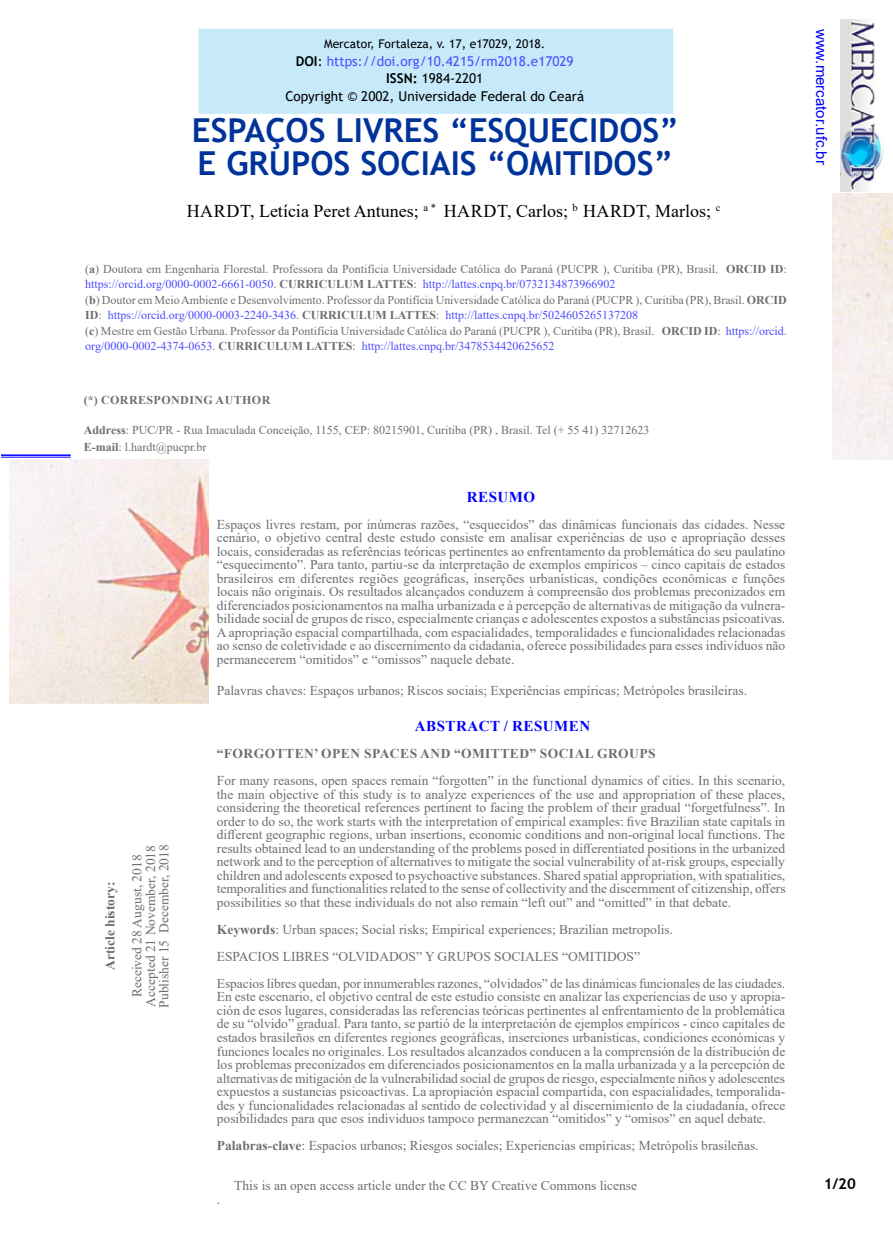
<style>
.page{position:relative;width:893px;height:1234px;background:#fff}
.page>*{position:absolute;margin:0;border:0;box-sizing:border-box;transform-origin:0 0}
.t1{font:700 33px/33px "Trebuchet MS";color:#039}
.t2{font:18px "Times New Roman";color:#000}
.t3{font:700 15px "Times New Roman";letter-spacing:.035em;color:#00f}
.t4{font:15px "Arial";color:#00f}
.t5{font:700 15px "Trebuchet MS";color:#000}
.t6{font:13.5px/13.5px "Times New Roman";color:#6d6e71;text-align:justify}
.t7{font:13.5px/17.4px "Trebuchet MS";color:#000;text-align:center}
.t8{font:700 13.5px "Times New Roman";letter-spacing:.035em;color:#6d6e71}
.t9{font:12px/16.5px "Times New Roman";color:#6d6e71}
.t10{font:12px "Times New Roman";color:#4d4dff}
.t11{font:700 12px "Times New Roman";letter-spacing:.035em;color:#6d6e71}
.t12{font:12px "Trebuchet MS";color:#000}
.s1{font-weight:700}
.s2{color:#4d4dff}
.s3{font-weight:700;color:#6d6e71}
.s4{color:#6d6e71}
</style>
<div class="page">
<img style="left:840px;top:19px;width:44px;height:172px">
<img style="left:10px;top:459px;width:198px;height:244px">
<hr style="left:1px;top:454px;width:70px;height:2px;background:#00f">
<hr style="left:1px;top:457px;width:70px;height:1px;background:#00f">
<div style="left:198px;top:29px;width:475px;height:85px;background:#c7eafb"></div>
<p class="t12" style="left:324px;top:36px;width:223px">Mercator, Fortaleza, v. 17, e17029, 2018.</p>
<p class="t7" style="left:285px;top:52px;width:300px"><span class="s1">DOI</span>: <span class="s2">https://doi.org/10.4215/rm2018.e17029<br></span><span class="s1">ISSN:</span> 1984-2201<br>Copyright © 2002, Universidade Federal do Ceará</p>
<h1 class="t1" style="left:192px;top:114px;width:488px">ESPAÇOS LIVRES “ESQUECIDOS”<br>E GRUPOS SOCIAIS “OMITIDOS”</h1>
<h2 class="t2" style="left:187px;top:198px;width:27px">Hardt</h2>
<h2 class="t2" style="left:250px;top:198px;width:221px">, Letícia Peret Antunes; <sup>a</sup> <sup>*</sup> Hardt</h2>
<h2 class="t2" style="left:507px;top:198px;width:103px">, Carlos; <sup>b</sup> Hardt</h2>
<h2 class="t2" style="left:646px;top:198px;width:76px">, Marlos; <sup>c</sup></h2>
<p class="t9" style="left:85px;top:261px;width:703px;line-height:14.4px">(<span class="s1">A</span>) Doutora em Engenharia Florestal. Professora da Pontifícia Universidade Católica do Paraná (PUCPR ), Curitiba (PR), Brasil. <span class="s1">ORCID ID</span> : <span class="s2">https://orcid.org/0000-0002-6661-0050</span>. <span class="s1">CURRI</span></p>
<p class="t9" style="left:85px;top:275px;width:696px;text-indent:328px">: <span class="s2">http://lattes.cnpq.br/0732134873966902<br></span>(<span class="s1">B</span>) Doutor em Meio Ambiente e Desenvolvimento. Professor da Pontifícia Universidade Católica do Paraná (PUCPR ), Curitiba (PR), Brasil. <span class="s1">ORCID</span></p>
<p class="t10" style="left:85px;top:306px;width:234px"><span class="s3">ID</span> <span class="s4">:</span> https://orcid.org/0000-0003-2240-3436<span class="s4">.</span> <span class="s3">CURRI</span></p>
<p class="t11" style="left:341px;top:306px;width:65px">CULUM LATTES</p>
<p class="t11" style="left:319px;top:275px;width:65px">CULUM LATTES</p>
<p class="t9" style="left:85px;top:306px;width:703px;text-indent:351px">: <span class="s2">http://lattes.cnpq.br/5024605265137208<br></span>(<span class="s1">C</span>) Mestre em Gestão Urbana. Professor da Pontifícia Universidade Católica do Paraná (PUCPR ), Curitiba (PR), Brasil. <span class="s1">ORCID ID</span> : <span class="s2">https://orcid.</span></p>
<p class="t10" style="left:85px;top:337px;width:151px">org/0000-0002-4374-0653<span class="s4">.</span> <span class="s3">CURRI</span></p>
<p class="t11" style="left:258px;top:337px;width:65px">CULUM LATTES</p>
<p class="t10" style="left:352px;top:337px;width:204px"><span class="s4">:</span> http://lattes.cnpq.br/3478534420625652</p>
<p class="t11" style="left:84px;top:391px;width:188px">(*) CORRESPONDING AUTHOR</p>
<p class="t9" style="left:84px;top:421px;width:567px"><span class="s1">ADDRESS</span>: PUC/PR - Rua Imaculada Conceição, 1155, CEP: 80215901, Curitiba (PR) , Brasil. Tel (+ 55 41) 32712623<br><span class="s1">E-MAIL</span>: l.hardt@pucpr.br</p>
<p class="t8" style="left:100px;top:969px;width:90px;rotate:-90deg">ARTICLE HISTORY:</p>
<p class="t6" style="left:130px;top:1007px;width:165px;text-align:center;rotate:-90deg">Received 28 August, 2018<br>Accepted 21 November, 2018<br>Publisher 15 December, 2018</p>
<p class="t3" style="left:467px;top:485px;width:12px">RESU</p>
<p class="t3" style="left:509px;top:485px;width:27px">MO</p>
<p class="t6" style="left:217px;top:517px;width:570px">Espaços livres restam, por inúmeras razões, “esquecidos” das dinâmicas funcionais das cidades. Nesse cenário, o objetivo central deste estudo consiste em analisar experiências de uso e apropriação desses locais, consideradas as referências teóricas pertinentes ao enfrentamento da problemática do seu paulatino “esquecimento”. Para tanto, partiu-se da interpretação de exemplos empíricos – cinco capitais de estados brasileiros em diferentes regiões geográficas, inserções urbanísticas, condições econômicas e funções locais não originais. Os resultados alcançados conduzem à compreensão dos problemas preconizados em diferenciados posicionamentos na malha urbanizada e à percepção de alternativas de mitigação da vulnera&shy;bilidade social de grupos de risco, especialmente crianças e adolescentes expostos a substâncias psicoativas.<br>A apropriação espacial compartilhada, com espacialidades, temporalidades e funcionalidades relacionadas ao senso de coletividade e ao discernimento da cidadania, oferece possibilidades para esses indivíduos não permanecerem “omitidos” e “omissos” naquele debate.</p>
<p class="t6" style="left:217px;top:683px;width:532px">Palavras chaves: Espaços urbanos; Riscos sociais; Experiências empíricas; Metrópoles brasileiras.</p>
<p class="t3" style="left:415px;top:715px;width:34px">ABSTRA</p>
<p class="t3" style="left:479px;top:715px;width:89px">CT / RESUMEN</p>
<p class="t8" style="left:217px;top:743px;width:440px">“FORGOTTEN’ OPEN SPACES AND “OMITTED” SOCIAL GROUPS</p>
<p class="t6" style="left:217px;top:773px;width:570px">For many reasons, open spaces remain “forgotten” in the functional dynamics of cities. In this scenario, the main objective of this study is to analyze experiences of the use and appropriation of these places, considering the theoretical references pertinent to facing the problem of their gradual “forgetfulness”. In order to do so, the work starts with the interpretation of empirical examples: five Brazilian state capitals in different geographic regions, urban insertions, economic conditions and non-original local functions. The results obtained lead to an understanding of the problems posed in differentiated positions in the urbanized network and to the perception of alternatives to mitigate the social vulnerability of at-risk groups, especially children and adolescents exposed to psychoactive substances. Shared spatial appropriation, with spatialities, temporalities and functionalities related to the sense of collectivity and the discernment of citizenship, offers possibilities so that these individuals do not also remain “left out” and “omitted” in that debate.</p>
<p class="t6" style="left:217px;top:915px;width:570px;line-height:27px;text-align:left"><span class="s1">KEYWORDS</span>: Urban spaces; Social risks; Empirical experiences; Brazilian metropolis.<br>ESPACIOS LIBRES “OLVIDADOS” Y GRUPOS SOCIALES “OMITIDOS”<br>Espacios libres quedan, por innumerables razones, “olvidados” de las dinámicas funcionales de las ciudades.</p>
<p class="t6" style="left:217px;top:989px;width:570px">En este escenario, el objetivo central de este estudio consiste en analizar las experiencias de uso y apropia&shy;ción de esos lugares, consideradas las referencias teóricas pertinentes al enfrentamiento de la problemática de su “olvido” gradual. Para tanto, se partió de la interpretación de ejemplos empíricos - cinco capitales de estados brasileños en diferentes regiones geográficas, inserciones urbanísticas, condiciones económicas y funciones locales no originales. Los resultados alcanzados conducen a la comprensión de la distribución de los problemas preconizados em diferenciados posicionamentos en la malla urbanizada y a la percepción de alternativas de mitigación de la vulnerabilidad social de grupos de riesgo, especialmente niños y adolescentes expuestos a sustancias psicoactivas. La apropiación espacial compartida, con espacialidades, temporalida&shy;des y funcionalidades relacionadas al sentido de colectividad y al discernimiento de la ciudadanía, ofrece posibilidades para que esos individuos tampoco permanezcan “omitidos” y “omisos” en aquel debate.</p>
<p class="t6" style="left:217px;top:1138px;width:543px"><span class="s1">PALABRAS-CLAVE</span>: Espacios urbanos; Riesgos sociales; Experiencias empíricas; Metrópolis brasileñas.</p>
<p class="t4" style="left:832px;top:29px;width:138px;rotate:90deg">www.mercator.ufc.br</p>
<p class="t6" style="left:217px;top:1192px;width:5px">.</p>
<p class="t6" style="left:234px;top:1177px;width:404px">This is an open access article under the CC BY Creative Commons license</p>
<p class="t5" style="left:824px;top:1173px;width:34px">1/20</p>
</div>
